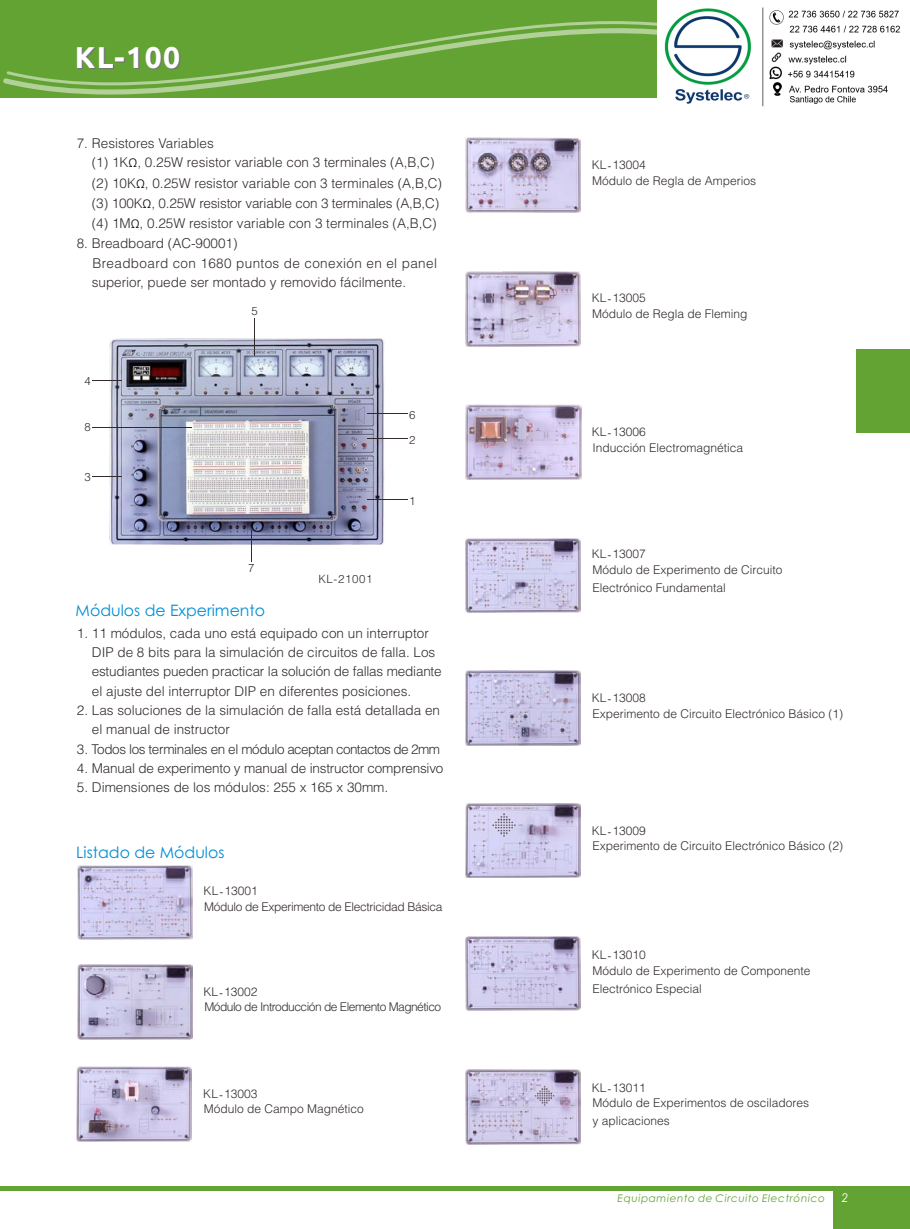
<style>
.page{position:relative;width:910px;height:1229px;background:#fff}
.page>*{position:absolute;margin:0;border:0;box-sizing:border-box;transform-origin:0 0}
.t1{font:700 30px "Ubuntu";color:#fff}
.t2{font:15.75px "Century Gothic";color:#008fd6}
.t3{font:300 13.5px/19.4px "Helvetica";color:#332b2b}
.t4{font:300 13.5px "Helvetica";letter-spacing:-.03em;color:#332b2b}
.t5{font:300 13.5px "Calibri";color:#030303}
.t6{font:300 12px/17.9px "Helvetica";color:#332b2b}
.t7{font:300 12px "Helvetica";letter-spacing:-.03em;color:#332b2b}
.t8{font:300 12px "Helvetica";letter-spacing:-.04em;color:#332b2b}
.t9{font:italic 12px "Century Gothic";color:#fff}
.t10{font:300 11.4px "Helvetica";letter-spacing:.055em;color:#332b2b}
.t11{font:italic 10.5px "Century Gothic";letter-spacing:.055em;color:#63a333}
.s1{font-family:"Ming Li U";font-weight:400}
</style>
<div class="page">
<img style="left:77px;top:866px;width:115px;height:74px">
<img style="left:77px;top:965px;width:115px;height:74px">
<img style="left:77px;top:1067px;width:115px;height:74px">
<img style="left:466px;top:138px;width:115px;height:75px">
<img style="left:465px;top:271px;width:115px;height:75px">
<img style="left:466px;top:404px;width:115px;height:76px">
<img style="left:466px;top:538px;width:115px;height:74px">
<img style="left:466px;top:671px;width:115px;height:74px">
<img style="left:466px;top:803px;width:115px;height:75px">
<img style="left:466px;top:936px;width:115px;height:75px">
<img style="left:465px;top:1069px;width:115px;height:75px">
<div style="left:0;top:0;width:910px;height:98px;background:#63a333"></div>
<svg style="left:511px;top:21px;width:146px;height:7px"></svg>
<svg style="left:3px;top:28px;width:654px;height:67px"></svg>
<img style="left:109px;top:338px;width:275px;height:207px">
<hr style="left:368px;top:439px;width:40px;height:1px;background:#332b2b">
<svg style="left:109px;top:477px;width:12px;height:1px"></svg>
<hr style="left:254px;top:318px;width:1px;height:38px;background:#332b2b">
<hr style="left:251px;top:530px;width:1px;height:32px;background:#332b2b">
<hr style="left:368px;top:413px;width:40px;height:1px;background:#332b2b">
<hr style="left:368px;top:499px;width:40px;height:1px;background:#332b2b">
<hr style="left:92px;top:427px;width:99px;height:1px;background:#332b2b">
<svg style="left:92px;top:380px;width:29px;height:1px"></svg>
<div style="left:856px;top:349px;width:54px;height:84px;background:#63a333"></div>
<div style="left:833px;top:1188px;width:77px;height:41px;background:#63a333"></div>
<hr style="left:0;top:1186px;width:909px;height:4px;background:#63a333">
<img style="left:657px;top:0;width:253px;height:107px">
<h1 class="t1" style="left:75px;top:45px;width:107px">KL-100</h1>
<p class="t3" style="left:92px;top:134px;width:352px;line-height:20px;text-indent:-15px">7. Resistores Variables<br>(1) 1K , 0.25W resistor variable con 3 terminales (A,B,C) (2) 10K , 0.25W resistor variable con 3 terminales (A,B,C) (3) 100K , 0.25W resistor variable con 3 terminales (A,B,C) (4) 1M , 0.25W resistor variable con 3 terminales (A,B,C)</p>
<p class="t3" style="left:92px;top:235px;width:347px;text-indent:-15px">8. Breadboard (AC-90001)<br>Breadboard con 1680 puntos de conexión en el panel superior, puede ser montado y removido fácilmente.</p>
<p class="t5" style="left:129px;top:157px;width:10px">Ω</p>
<p class="t5" style="left:136px;top:177px;width:10px">Ω</p>
<p class="t5" style="left:143px;top:198px;width:10px">Ω</p>
<p class="t5" style="left:131px;top:218px;width:10px">Ω</p>
<p class="t10" style="left:84px;top:376px;width:8px">4</p>
<p class="t10" style="left:84px;top:422px;width:8px">8</p>
<p class="t10" style="left:84px;top:472px;width:8px">3</p>
<p class="t10" style="left:251px;top:306px;width:8px">5</p>
<p class="t10" style="left:248px;top:563px;width:8px">7</p>
<p class="t10" style="left:318px;top:574px;width:56px">KL-21001</p>
<p class="t10" style="left:409px;top:410px;width:8px">6</p>
<p class="t10" style="left:409px;top:435px;width:8px">2</p>
<p class="t10" style="left:409px;top:496px;width:8px">1</p>
<p class="t2" style="left:76px;top:604px;width:191px">Módulos de Experimento</p>
<p class="t3" style="left:77px;top:624px;width:353px">1. 11 módulos, cada uno está equipado con un interruptor</p>
<p class="t3" style="left:92px;top:643px;width:351px">DIP de 8 bits para la simulación de circuitos de falla. Los estudiantes pueden practicar la solución de fallas mediante el ajuste del interruptor DIP en diferentes posiciones.</p>
<p class="t3" style="left:92px;top:721px;width:140px">el manual de instructor</p>
<p class="t3" style="left:77px;top:701px;width:365px">2. Las soluciones de la simulación de falla está detallada en</p>
<p class="t4" style="left:77px;top:743px;width:365px">3. Todos los terminales en el módulo aceptan contactos de 2mm</p>
<p class="t3" style="left:77px;top:759px;width:368px">4. Manual de experimento y manual de instructor comprensivo</p>
<p class="t3" style="left:77px;top:778px;width:313px">5. Dimensiones de los módulos: 255 x 165 x 30mm.</p>
<p class="t2" style="left:76px;top:846px;width:150px">Listado de Módulos</p>
<p class="t6" style="left:204px;top:883px;width:56px">KL<span class="s1">-</span>13001</p>
<p class="t7" style="left:204px;top:901px;width:240px">Módulo de Experimento de Electricidad Básica</p>
<p class="t6" style="left:204px;top:983px;width:56px">KL<span class="s1">-</span>13002</p>
<p class="t8" style="left:204px;top:1002px;width:238px">Módulo de Introducción de Elemento Magnético</p>
<p class="t6" style="left:203px;top:1085px;width:56px">KL<span class="s1">-</span>13003</p>
<p class="t6" style="left:204px;top:1101px;width:162px">Módulo de Campo Magnético</p>
<p class="t6" style="left:592px;top:157px;width:56px">KL<span class="s1">-</span>13004</p>
<p class="t6" style="left:592px;top:172px;width:166px">Módulo de Regla de Amperios</p>
<p class="t6" style="left:592px;top:290px;width:56px">KL<span class="s1">-</span>13005</p>
<p class="t6" style="left:592px;top:306px;width:157px">Módulo de Regla de Fleming</p>
<p class="t6" style="left:592px;top:424px;width:56px">KL<span class="s1">-</span>13006</p>
<p class="t6" style="left:592px;top:439px;width:152px">Inducción Electromagnética</p>
<p class="t6" style="left:592px;top:545px;width:56px">KL<span class="s1">-</span>13007</p>
<p class="t6" style="left:592px;top:561px;width:191px">Módulo de Experimento de Circuito<br>Electrónico Fundamental</p>
<p class="t6" style="left:592px;top:689px;width:56px">KL<span class="s1">-</span>13008</p>
<p class="t6" style="left:592px;top:705px;width:252px">Experimento de Circuito Electrónico Básico (1)</p>
<p class="t6" style="left:592px;top:822px;width:56px">KL<span class="s1">-</span>13009</p>
<p class="t6" style="left:592px;top:838px;width:252px">Experimento de Circuito Electrónico Básico (2)</p>
<p class="t6" style="left:592px;top:947px;width:56px">KL<span class="s1">-</span>13010</p>
<p class="t6" style="left:592px;top:963px;width:220px">Módulo de Experimento de Componente<br>Electrónico Especial</p>
<p class="t6" style="left:592px;top:1079px;width:56px">KL<span class="s1">-</span>13011</p>
<p class="t6" style="left:592px;top:1095px;width:218px">Módulo de Experimentos de osciladores y aplicaciones</p>
<p class="t11" style="left:618px;top:1194px;width:209px">Equipamiento de Circuito Electrónico</p>
<p class="t9" style="left:842px;top:1193px;width:8px">2</p>
</div>
